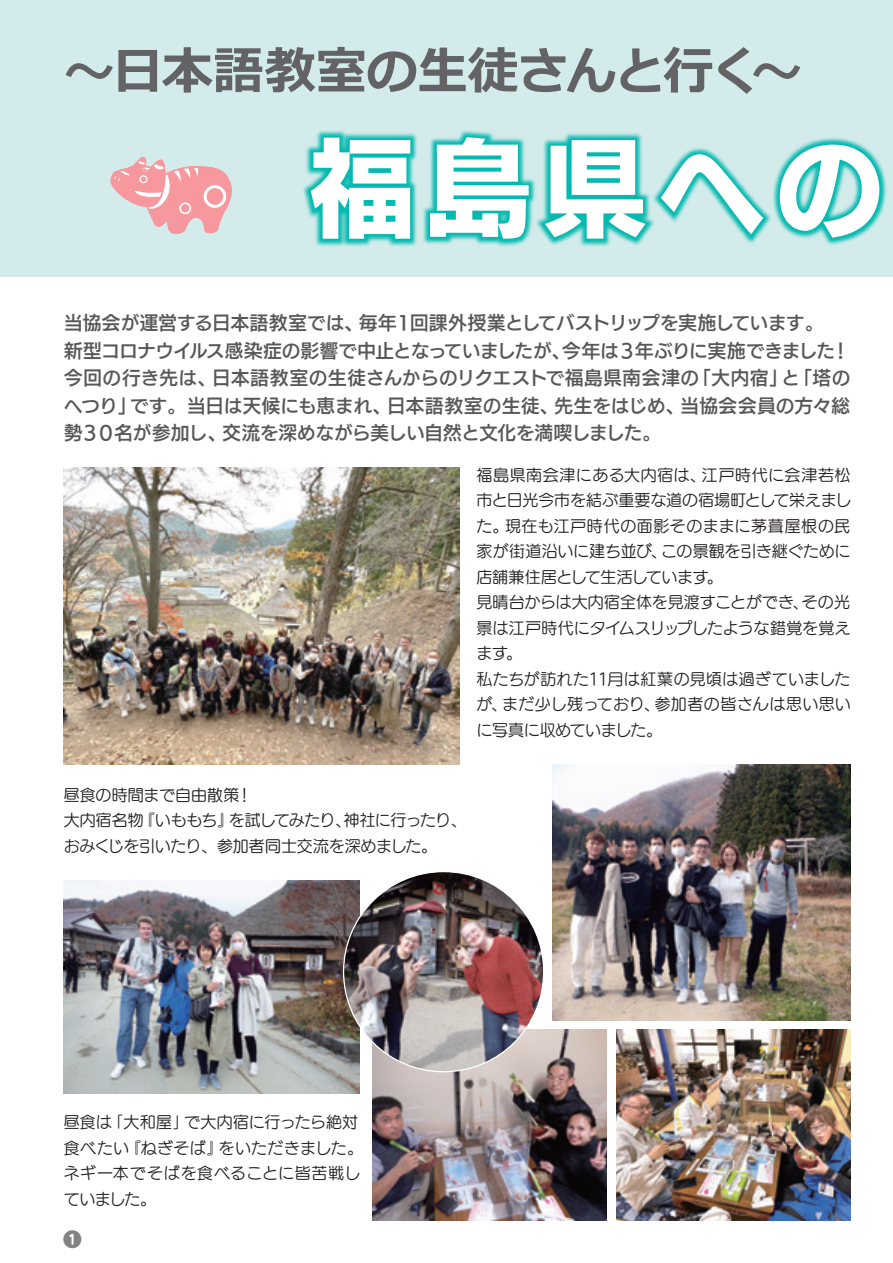
<style>
.page{position:relative;width:893px;height:1263px;background:#fff}
.page>*{position:absolute;margin:0;border:0;box-sizing:border-box;transform-origin:0 0}
.t1{font:106.35px "UD Kakugo Large Pr 6 E";letter-spacing:.1em;color:#fff}
.t2{font:700 51px "Meiryo";letter-spacing:-.015em;color:#636366}
.t3{font:19.2px/27.6px "UD Kakugo Small Pr 6 DB";letter-spacing:-.03em;color:#57585a}
.t4{font:18px "Seurat Pro B";color:#808285}
.t5{font:15.9px/25.5px "UD Marugo Large Pr 6 N M";letter-spacing:.005em;color:#231f20}
.t6{font:15.9px/25.5px "UD Marugo Large Pr 6 N M";letter-spacing:-.015em;color:#231f20}
</style>
<div class="page">
<div style="left:0;top:0;width:893px;height:276px;background:#d3eceb"></div>
<img style="left:249px;top:130px;width:644px;height:147px">
<img style="left:64px;top:467px;width:395px;height:297px">
<img style="left:64px;top:880px;width:296px;height:213px">
<img style="left:553px;top:764px;width:297px;height:256px">
<img style="left:372px;top:1029px;width:234px;height:191px">
<img style="left:616px;top:1029px;width:234px;height:191px">
<img style="left:344px;top:871px;width:200px;height:201px;border-radius:100px">
<svg style="left:110px;top:157px;width:122px;height:77px"></svg>
<h2 class="t2" style="left:64px;top:42px;width:740px">～日本語教室の生徒さんと行く～</h2>
<h1 class="t1" style="left:308px;top:130px;width:576px">福島県への</h1>
<p class="t3" style="left:64px;top:309px;width:788px">当協会が運営する日本語教室では、毎年１回課外授業としてバストリップを実施しています。<br>新型コロナウイルス感染症の影響で中止となっていましたが、今年は３年ぶりに実施できました！今回の行き先は、日本語教室の生徒さんからのリクエストで福島県南会津の「大内宿」と「塔のへつり」です。当日は天候にも恵まれ、日本語教室の生徒、先生をはじめ、当協会会員の方々総勢３０名が参加し、交流を深めながら美しい自然と文化を満喫しました。</p>
<p class="t6" style="left:64px;top:782px;width:405px">昼食の時間まで自由散策！<br>大内宿名物『いももち』を試してみたり、神社に行ったり、おみくじを引いたり、参加者同士交流を深めました。</p>
<p class="t5" style="left:476px;top:462px;width:376px">福島県南会津にある大内宿は、江戸時代に会津若松市と日光今市を結ぶ重要な道の宿場町として栄えました。現在も江戸時代の面影そのままに茅葺屋根の民家が街道沿いに建ち並び、この景観を引き継ぐために店舗兼住居として生活しています。<br>見晴台からは大内宿全体を見渡すことができ、その光景は江戸時代にタイムスリップしたような錯覚を覚えます。<br>私たちが訪れた11月は紅葉の見頃は過ぎていましたが、まだ少し残っており、参加者の皆さんは思い思いに写真に収めていました。</p>
<p class="t5" style="left:64px;top:1110px;width:301px">昼食は「大和屋」で大内宿に行ったら絶対食べたい『ねぎそば』をいただきました。ネギ一本でそばを食べることに皆苦戦していました。</p>
<p class="t4" style="left:64px;top:1226px;width:19px">❶</p>
</div>
